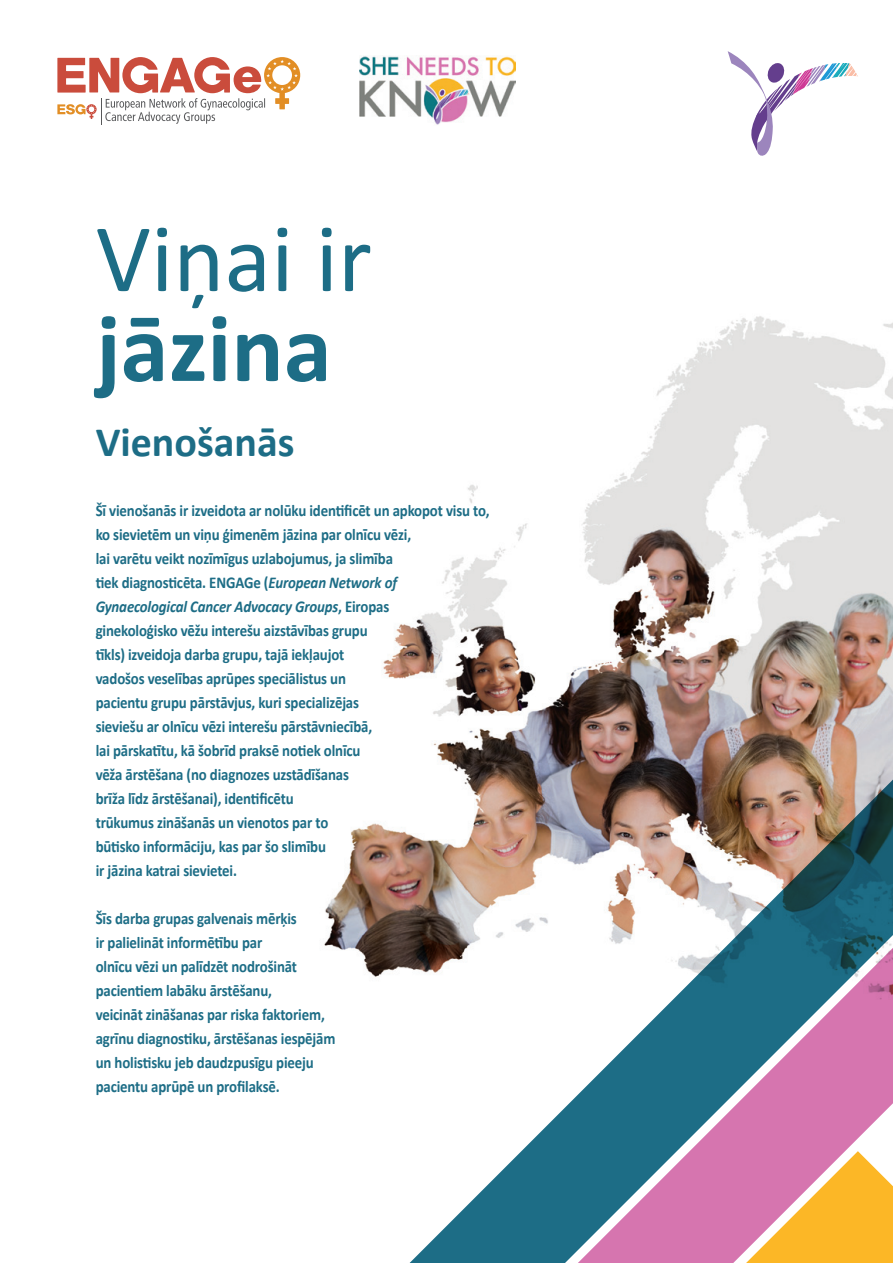
<style>
.page{position:relative;width:893px;height:1263px;background:#fff}
.page>*{position:absolute;margin:0;border:0;box-sizing:border-box;transform-origin:0 0}
.t1{font:97.5px "Calibri";color:#1d6d86}
.t2{font:700 97.5px "Calibri";color:#1d6d86}
.t3{font:700 42px "Calibri";color:#1d6d86}
.t4{font:700 16.5px/24px "Calibri";letter-spacing:-.01em;color:#1d6d86;scale:.9 1}
.s1{font-style:italic}
</style>
<div class="page">
<img style="left:324px;top:316px;width:569px;height:630px">
<div style="left:298px;top:358px;width:170px;height:112px;background:#fff"></div>
<img style="left:331px;top:551px;width:562px;height:600px">
<svg style="left:538px;top:777px;width:355px;height:374px"></svg>
<svg style="left:409px;top:1151px;width:484px;height:112px"></svg>
<svg style="left:57px;top:57px;width:243px;height:68px"></svg>
<img style="left:360px;top:56px;width:156px;height:69px">
<svg style="left:728px;top:51px;width:129px;height:105px"></svg>
<h1 class="t1" style="left:96px;top:198px;width:278px">Viņai ir</h1>
<h1 class="t2" style="left:96px;top:288px;width:238px">jāzina</h1>
<h2 class="t3" style="left:96px;top:416px;width:200px">Vienošanās</h2>
<p class="t4" style="left:96px;top:497px;width:439px">Šī vienošanās ir izveidota ar nolūku identificēt un apkopot visu to, ko sievietēm un viņu ģimenēm jāzina par olnīcu vēzi,<br>lai varētu veikt nozīmīgus uzlabojumus ja, slimība<br>tiek diagnosticēta. ENGAGe (<span class="s1">European Network of Gynaecological Cancer Advocacy Groups</span>, Eiropas<br>ginekoloģisko vēžu interešu aizstāvības grupu<br>tīkls) izveidoja darba grupu, tajā iekļaujot<br>vadošos veselības aprūpes speciālistus un<br>pacientu grupu pārstāvjus, kuri specializējas<br>sieviešu ar olnīcu vēzi interešu pārstāvniecībā,<br>lai pārskatītu, kā šobrīd praksē notiek olnīcu<br>vēža ārstēšana (no diagnozes uzstādīšanas<br>brīža līdz ārstēšanai ,) identificētu<br>trūkumus zināšanās un vienotos par to<br>būtisko informāciju, kas par šo slimību<br>ir jāzina katrai sievietei.</p>
<p class="t4" style="left:96px;top:905px;width:268px">Šīs darba grupas galvenais mērķis<br>ir palielināt informētību par<br>olnīcu vēzi un palīdzēt nodrošināt pacientiem labāku ārstēšanu,<br>veicināt zināšanas par riska faktoriem, agrīnu diagnostiku, ārstēšanas iespējām un holistisku jeb daudzpusīgu pieeju pacientu aprūpē un profilaksē.</p>
</div>
